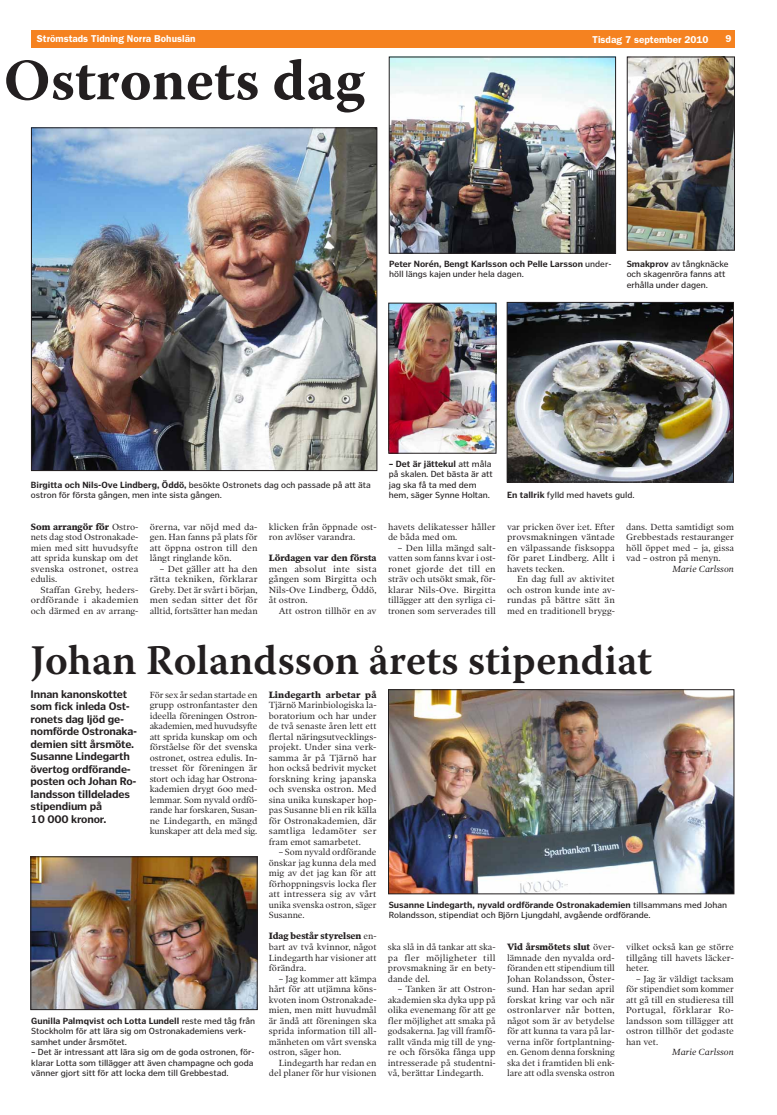
<style>
.page{position:relative;width:777px;height:1115px;background:#fff}
.page>*{position:absolute;margin:0;border:0;box-sizing:border-box;transform-origin:0 0}
.t1{font:700 58px "Warnock Pro";color:#231f20}
.t2{font:600 42px "Warnock Pro";color:#231f20}
.t3{font:700 11px/12.5px "Poynter TT";letter-spacing:-.015em;color:#231f20}
.t4{font:600 10px "ITC Franklin Gothic Std";color:#fff}
.t5{font:9px/10.5px "Poynter OS Text One";color:#231f20;text-align:justify}
.t6{font:9px/10.5px "Poynter TT";color:#231f20}
.t7{font:700 9px/10.5px "Poynter TT";color:#231f20}
.t8{font:700 9px "Poynter OS Text One";color:#231f20}
.t9{font:italic 9px "Poynter OS Text One";color:#231f20}
.s1{font-weight:400}
.s2{font-weight:700}
</style>
<div class="page">
<div style="left:31px;top:30px;width:703px;height:17px;background:#f58220"></div>
<img style="left:509px;top:304px;width:222px;height:176px">
<div style="left:507px;top:302px;width:226px;height:180px;border:1px solid #231f20"></div>
<img style="left:33px;top:129px;width:342px;height:339px">
<div style="left:31px;top:127px;width:346px;height:343px;border:1px solid #231f20"></div>
<img style="left:390px;top:305px;width:104px;height:146px">
<div style="left:388px;top:303px;width:108px;height:150px;border:1px solid #231f20"></div>
<img style="left:629px;top:59px;width:103px;height:189px">
<div style="left:627px;top:57px;width:107px;height:193px;border:1px solid #231f20"></div>
<img style="left:391px;top:59px;width:223px;height:192px">
<div style="left:389px;top:57px;width:227px;height:196px;border:1px solid #231f20"></div>
<img style="left:390px;top:691px;width:342px;height:200px">
<div style="left:388px;top:689px;width:346px;height:204px;border:1px solid #231f20"></div>
<img style="left:33px;top:858px;width:222px;height:149px">
<div style="left:31px;top:856px;width:226px;height:153px;border:1px solid #231f20"></div>
<p class="t4" style="left:37px;top:35px;width:160px">Strömstads Tidning Norra Bohuslän</p>
<p class="t4" style="left:592px;top:35px;width:118px">Tisdag 7 september 2010</p>
<p class="t4" style="left:725px;top:35px;width:7px">9</p>
<h1 class="t1" style="left:4px;top:58px;width:362px">Ostronets dag</h1>
<p class="t7" style="left:389px;top:259px;width:224px">Peter Norén, Bengt Karlsson och Pelle Larsson <span class="s1">under&shy;höll längs kajen under hela dagen.</span></p>
<p class="t6" style="left:626px;top:259px;width:103px"><span class="s2">Smakprov</span> av tångknäcke och skagenröra fanns att erhålla under dagen.</p>
<p class="t6" style="left:31px;top:480px;width:341px"><span class="s2">Birgitta och Nils-Ove Lindberg, Öddö,</span> besökte Ostronets dag och passade på att äta ostron för första gången, men inte sista gången.</p>
<p class="t5" style="left:31px;top:521px;width:109px"><span class="s2">Som arrangör för</span> Ostro&shy;nets dag stod Ostronakade&shy;mien med sitt huvudsyfte att sprida kunskap om det svenska ostronet, ostrea edulis.</p>
<p class="t5" style="left:31px;top:584px;width:109px;text-indent:10px">Staffan Greby, heders&shy;ordförande i akademien och därmed en av arrang-</p>
<p class="t5" style="left:150px;top:521px;width:109px">örerna, var nöjd med da&shy;gen. Han fanns på plats för att öppna ostron till den långt ringlande kön.</p>
<p class="t5" style="left:150px;top:563px;width:109px;text-indent:10px">– Det gäller att ha den rätta tekniken, förklarar Greby. Det är svårt i början, men sedan sitter det för alltid, fortsätter han medan</p>
<p class="t5" style="left:269px;top:521px;width:109px">klicken från öppnade ost&shy;ron avlöser varandra.</p>
<p class="t8" style="left:269px;top:553px;width:109px">Lördagen var den första</p>
<p class="t5" style="left:269px;top:563px;width:109px">men absolut inte sista gången som Birgitta och Nils-Ove Lindberg, Öddö, åt ostron.</p>
<p class="t5" style="left:279px;top:605px;width:99px">Att ostron tillhör en av</p>
<p class="t6" style="left:389px;top:459px;width:105px"><span class="s2">– Det är jättekul</span> att måla på skalen. Det bästa är att jag ska få ta med dem hem, säger Synne Holtan.</p>
<p class="t5" style="left:388px;top:521px;width:109px">havets delikatesser håller de båda med om.</p>
<p class="t5" style="left:388px;top:542px;width:109px;text-indent:10px">– Den lilla mängd salt&shy;vatten som fanns kvar i ost&shy;ronet gjorde det till en sträv och utsökt smak, för&shy;klarar Nils-Ove. Birgitta tillägger att den syrliga ci&shy;tronen som serverades till</p>
<p class="t6" style="left:507px;top:490px;width:129px"><span class="s2">En tallrik</span> fylld med havets guld.</p>
<p class="t5" style="left:507px;top:521px;width:109px">var pricken över i:et. Efter provsmakningen väntade en välpassande fisksoppa för paret Lindberg. Allt i havets tecken.</p>
<p class="t5" style="left:507px;top:574px;width:109px;text-indent:10px">En dag full av aktivitet och ostron kunde inte av&shy;rundas på bättre sätt än med en traditionell brygg-</p>
<p class="t5" style="left:626px;top:521px;width:109px">dans. Detta samtidigt som Grebbestads restauranger höll öppet med – ja, gissa vad – ostron på menyn.</p>
<p class="t9" style="left:672px;top:563px;width:63px">Marie Carlsson</p>
<h2 class="t2" style="left:31px;top:635px;width:622px">Johan Rolandsson årets stipendiat</h2>
<p class="t3" style="left:31px;top:688px;width:108px">Innan kanonskottet som fick inleda Ost&shy;ronets dag ljöd ge&shy;nomförde Ostronaka&shy;demien sitt årsmöte.<br>Susanne Lindegarth övertog ordförande&shy;posten och Johan Ro&shy;landsson tilldelades stipendium på<br>10 000 kronor.</p>
<p class="t5" style="left:150px;top:689px;width:109px">För sex år sedan startade en grupp ostronfantaster den ideella föreningen Ostron&shy;akademien, med huvudsyfte att sprida kunskap om och förståelse för det svenska ostronet, ostrea edulis. In&shy;tresset för föreningen är stort och idag har Ostrona&shy;kademien drygt 600 med&shy;lemmar. Som nyvald ordfö&shy;rande har forskaren, Susan&shy;ne Lindegarth, en mängd kunskaper att dela med sig.</p>
<p class="t8" style="left:269px;top:690px;width:109px">Lindegarth arbetar på</p>
<p class="t5" style="left:269px;top:700px;width:109px">Tjärnö Marinbiologiska la&shy;boratorium och har under de två senaste åren lett ett flertal näringsutvecklings&shy;projekt. Under sina verk&shy;samma år på Tjärnö har hon också bedrivit mycket forskning kring japanska och svenska ostron. Med sina unika kunskaper hop&shy;pas Susanne bli en rik källa för Ostronakademien, där samtliga ledamöter ser fram emot samarbetet.</p>
<p class="t5" style="left:269px;top:847px;width:109px;text-indent:10px">– Som nyvald ordförande önskar jag kunna dela med mig av det jag kan för att förhoppningsvis locka fler att intressera sig av vårt unika svenska ostron, säger Susanne.</p>
<p class="t5" style="left:269px;top:931px;width:109px"><span class="s2">Idag består styrelsen</span> en&shy;bart av två kvinnor, något Lindegarth har visioner att förändra.</p>
<p class="t5" style="left:269px;top:973px;width:109px;text-indent:10px">– Jag kommer att kämpa hårt för att utjämna köns&shy;kvoten inom Ostronakade&shy;mien, men mitt huvudmål är ändå att föreningen ska sprida information till all&shy;mänheten om vårt svenska ostron, säger hon.</p>
<p class="t5" style="left:269px;top:1057px;width:109px;text-align:right">Lindegarth har redan en del planer för hur visionen</p>
<p class="t6" style="left:389px;top:900px;width:340px"><span class="s2">Susanne Lindegarth, nyvald ordförande Ostronakademien</span> tillsammans med Johan<br>Rolandsson, stipendiat och Björn Ljungdahl, avgående ordförande.</p>
<p class="t5" style="left:507px;top:941px;width:109px"><span class="s2">Vid årsmötets slut</span> över&shy;lämnade den nyvalda ord&shy;föranden ett stipendium till Johan Rolandsson, Öster&shy;sund. Han har sedan april forskat kring var och när ostronlarver når botten, något som är av betydelse för att kunna ta vara på lar&shy;verna inför fortplantning&shy;en. Genom denna forskning ska det i framtiden bli enk&shy;lare att odla svenska ostron</p>
<p class="t5" style="left:626px;top:941px;width:109px">vilket också kan ge större tillgång till havets läcker&shy;heter.</p>
<p class="t5" style="left:388px;top:941px;width:109px">ska slå in då tankar att ska&shy;pa fler möjligheter till provsmakning är en bety&shy;dande del.</p>
<p class="t5" style="left:388px;top:983px;width:109px;text-indent:10px">– Tanken är att Ostron&shy;akademien ska dyka upp på olika evenemang för att ge fler möjlighet att smaka på godsakerna. Jag vill framfö&shy;rallt vända mig till de yng&shy;re och försöka fånga upp intresserade på studentni&shy;vå, berättar Lindegarth.</p>
<p class="t5" style="left:626px;top:973px;width:109px;text-indent:10px">– Jag är väldigt tacksam för stipendiet som kommer att gå till en studieresa till Portugal, förklarar Ro&shy;landsson som tillägger att ostron tillhör det godaste han vet.</p>
<p class="t9" style="left:672px;top:1046px;width:63px">Marie Carlsson</p>
<p class="t6" style="left:31px;top:1015px;width:226px"><span class="s2">Gunilla Palmqvist och Lotta Lundell</span> reste med tåg från<br>Stockholm för att lära sig om Ostronakademiens verk&shy;samhet under årsmötet.</p>
<p class="t6" style="left:31px;top:1047px;width:225px;text-align:justify">– Det är intressant att lära sig om de goda ostronen, för&shy;klarar Lotta som tillägger att även champagne och goda vänner gjort sitt för att locka dem till Grebbestad.</p>
</div>
